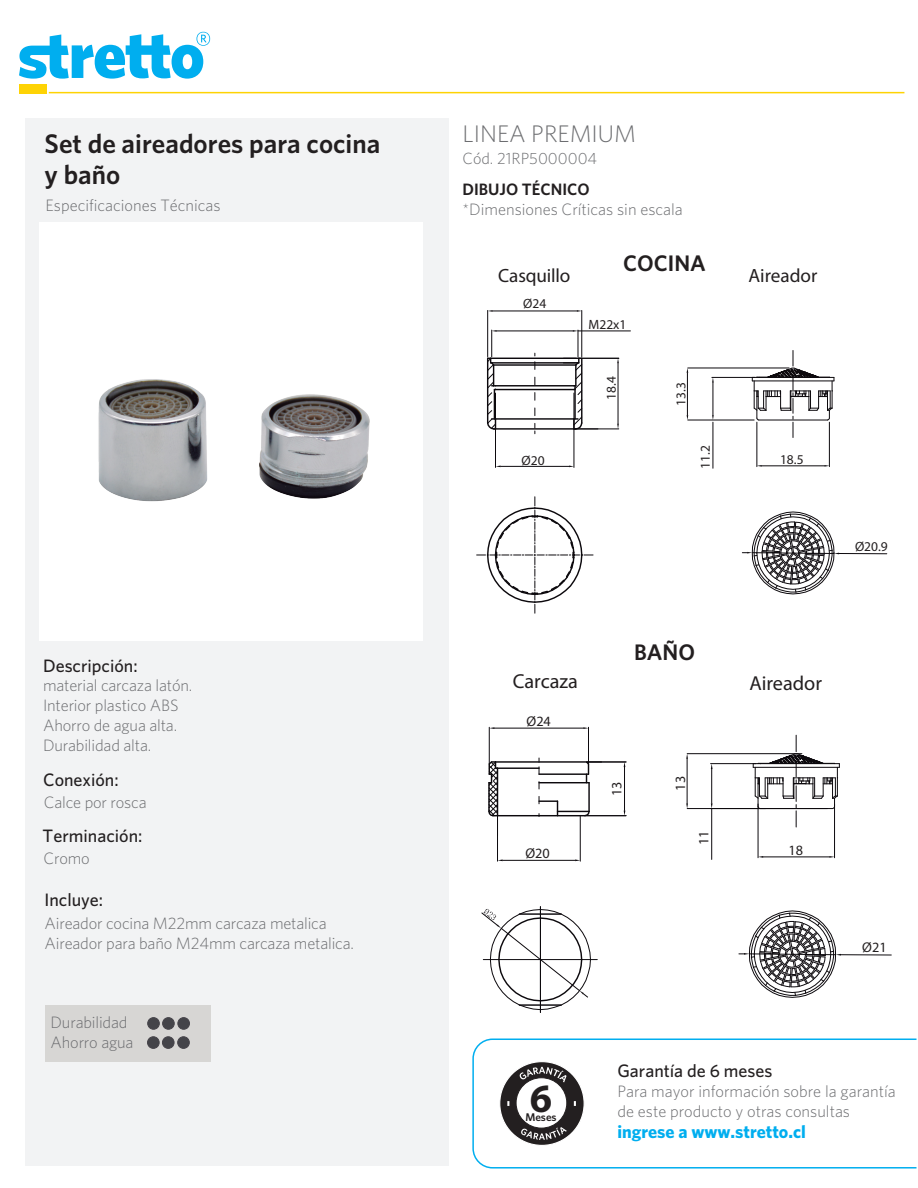
<style>
.page{position:relative;width:918px;height:1188px;background:#fff}
.page>*{position:absolute;margin:0;border:0;box-sizing:border-box;transform-origin:0 0}
.t1{font:700 40.2px "Myriad Pro";color:#231f20}
.t2{font:600 27px/30.8px "Whitney";color:#231f20}
.t3{font:300 24px "Whitney";color:#6c6d70}
.t4{font:600 22.5px "Whitney";color:#231f20}
.t5{font:20.25px "Myriad Pro";color:#231f20}
.t6{font:19.2px "Myriad Pro";letter-spacing:-.005em;color:#231f20}
.t7{font:500 18px "Whitney";color:#231f20}
.t8{font:700 18px "Whitney";color:#00aeef}
.t9{font:300 16.5px/19.8px "Whitney";letter-spacing:-.01em;color:#6c6d70}
.t10{font:600 16.5px "Whitney";color:#231f20}
.t11{font:300 16.2px "Whitney";color:#6c6d70}
.t12{font:14.25px "Myriad Pro";color:#231f20}
.t13{font:13.5px "Myriad Pro";color:#231f20}
.t14{font:600 11.1px "Whitney";color:#231f20}
</style>
<div class="page">
<div style="left:26px;top:119px;width:423px;height:1047px;background:#f2f3f4"></div>
<hr style="left:49px;top:92px;width:855px;height:1px;background:#fed304">
<div style="left:19px;top:84px;width:28px;height:9px;background:#fed304"></div>
<svg style="left:19px;top:32px;width:191px;height:47px"></svg>
<div style="left:39px;top:222px;width:384px;height:418px;background:#fff"></div>
<svg style="left:472px;top:1038px;width:445px;height:131px"></svg>
<hr style="left:624px;top:767px;width:1px;height:44px;background:#0c090d">
<hr style="left:489px;top:727px;width:1px;height:36px;background:#0c090d">
<hr style="left:588px;top:727px;width:1px;height:36px;background:#0c090d">
<hr style="left:494px;top:728px;width:89px;height:1px;background:#0c090d">
<svg style="left:538px;top:758px;width:64px;height:59px"></svg>
<hr style="left:496px;top:761px;width:43px;height:2px;background:#0c090d">
<hr style="left:498px;top:815px;width:87px;height:1px;background:#0c090d">
<hr style="left:498px;top:767px;width:41px;height:2px;background:#0c090d">
<hr style="left:585px;top:815px;width:41px;height:1px;background:#0c090d">
<hr style="left:483px;top:959px;width:114px;height:1px;background:#0c090d">
<hr style="left:540px;top:907px;width:1px;height:105px;background:#0c090d">
<hr style="left:558px;top:811px;width:31px;height:1px;background:#0c090d">
<hr style="left:497px;top:816px;width:1px;height:45px;background:#0c090d">
<hr style="left:580px;top:816px;width:1px;height:45px;background:#0c090d">
<hr style="left:503px;top:860px;width:72px;height:1px;background:#0c090d">
<svg style="left:481px;top:909px;width:110px;height:101px"></svg>
<hr style="left:587px;top:762px;width:39px;height:1px;background:#0c090d">
<svg style="left:488px;top:760px;width:11px;height:57px"></svg>
<svg style="left:753px;top:735px;width:87px;height:92px"></svg>
<hr style="left:758px;top:804px;width:1px;height:54px;background:#0c090d">
<hr style="left:834px;top:804px;width:1px;height:54px;background:#0c090d">
<hr style="left:763px;top:857px;width:66px;height:1px;background:#0c090d">
<hr style="left:711px;top:763px;width:45px;height:1px;background:#0c090d">
<hr style="left:711px;top:809px;width:1px;height:50px;background:#0c090d">
<hr style="left:711px;top:769px;width:1px;height:34px;background:#0c090d">
<hr style="left:687px;top:753px;width:115px;height:1px;background:#0c090d">
<hr style="left:687px;top:808px;width:140px;height:1px;background:#0c090d">
<hr style="left:687px;top:759px;width:1px;height:44px;background:#0c090d">
<svg style="left:686px;top:803px;width:2px;height:6px"></svg>
<hr style="left:841px;top:954px;width:50px;height:1px;background:#0c090d">
<svg style="left:739px;top:910px;width:102px;height:88px"></svg>
<svg style="left:534px;top:366px;width:1px;height:68px"></svg>
<hr style="left:576px;top:429px;width:43px;height:1px;background:#0c090d">
<hr style="left:618px;top:363px;width:1px;height:61px;background:#0c090d">
<hr style="left:578px;top:331px;width:52px;height:1px;background:#0c090d">
<hr style="left:497px;top:331px;width:76px;height:1px;background:#0c090d">
<hr style="left:491px;top:358px;width:88px;height:1px;background:#0c090d">
<hr style="left:492px;top:362px;width:86px;height:2px;background:#0c090d">
<hr style="left:496px;top:385px;width:78px;height:1px;background:#0c090d">
<hr style="left:494px;top:428px;width:82px;height:2px;background:#0c090d">
<hr style="left:496px;top:418px;width:78px;height:2px;background:#0c090d">
<hr style="left:496px;top:389px;width:78px;height:1px;background:#0c090d">
<hr style="left:487px;top:310px;width:1px;height:47px;background:#0c090d">
<hr style="left:582px;top:310px;width:1px;height:47px;background:#0c090d">
<hr style="left:493px;top:311px;width:84px;height:1px;background:#0c090d">
<hr style="left:494px;top:364px;width:82px;height:2px;background:#0c090d">
<svg style="left:487px;top:330px;width:10px;height:100px"></svg>
<hr style="left:495px;top:393px;width:1px;height:74px;background:#0c090d">
<hr style="left:574px;top:393px;width:1px;height:74px;background:#0c090d">
<hr style="left:501px;top:466px;width:68px;height:1px;background:#0c090d">
<hr style="left:582px;top:358px;width:37px;height:1px;background:#0c090d">
<svg style="left:563px;top:330px;width:35px;height:101px"></svg>
<svg style="left:477px;top:497px;width:116px;height:116px"></svg>
<svg style="left:752px;top:350px;width:83px;height:88px"></svg>
<hr style="left:839px;top:553px;width:48px;height:1px;background:#0c090d">
<svg style="left:742px;top:511px;width:97px;height:84px"></svg>
<hr style="left:757px;top:422px;width:1px;height:45px;background:#0c090d">
<hr style="left:829px;top:422px;width:1px;height:45px;background:#0c090d">
<hr style="left:762px;top:466px;width:63px;height:1px;background:#0c090d">
<hr style="left:712px;top:377px;width:43px;height:1px;background:#0c090d">
<hr style="left:713px;top:422px;width:1px;height:46px;background:#0c090d">
<hr style="left:713px;top:383px;width:1px;height:32px;background:#0c090d">
<svg style="left:712px;top:377px;width:2px;height:6px"></svg>
<hr style="left:688px;top:368px;width:101px;height:1px;background:#0c090d">
<hr style="left:688px;top:420px;width:66px;height:1px;background:#0c090d">
<hr style="left:687px;top:373px;width:1px;height:42px;background:#0c090d">
<img style="left:98px;top:379px;width:272px;height:123px">
<div style="left:500px;top:1062px;width:84px;height:83px;background:#231f20;border-radius:50%"></div>
<div style="left:516px;top:1078px;width:51px;height:50px;background:#fff;border-radius:50%"></div>
<div style="left:516px;top:1077px;width:51px;height:52px;border:1px solid #231f20;border-radius:50%"></div>
<svg style="left:519px;top:1067px;width:48px;height:15px"></svg>
<svg style="left:521px;top:1127px;width:46px;height:13px"></svg>
<div style="left:46px;top:1005px;width:165px;height:57px;background:#d7d6d4"></div>
<div style="left:148px;top:1018px;width:11px;height:11px;background:#444449;border-radius:50%"></div>
<div style="left:148px;top:1017px;width:12px;height:12px;border:1px solid #46444a;border-radius:50%"></div>
<div style="left:163px;top:1018px;width:11px;height:11px;background:#444449;border-radius:50%"></div>
<div style="left:162px;top:1017px;width:12px;height:12px;border:1px solid #46444a;border-radius:50%"></div>
<div style="left:178px;top:1018px;width:11px;height:11px;background:#444449;border-radius:50%"></div>
<div style="left:178px;top:1017px;width:12px;height:12px;border:1px solid #46444a;border-radius:50%"></div>
<div style="left:148px;top:1037px;width:11px;height:11px;background:#444449;border-radius:50%"></div>
<div style="left:147px;top:1037px;width:12px;height:12px;border:1px solid #46444a;border-radius:50%"></div>
<div style="left:162px;top:1037px;width:12px;height:11px;background:#444449;border-radius:50%"></div>
<div style="left:162px;top:1037px;width:12px;height:12px;border:1px solid #46444a;border-radius:50%"></div>
<div style="left:178px;top:1037px;width:11px;height:11px;background:#444449;border-radius:50%"></div>
<div style="left:178px;top:1037px;width:12px;height:12px;border:1px solid #46444a;border-radius:50%"></div>
<h2 class="t2" style="left:45px;top:128px;width:337px">Set de aireadores para cocina y baño</h2>
<h3 class="t3" style="left:463px;top:120px;width:175px">LINEA PREMIUM</h3>
<p class="t11" style="left:463px;top:149px;width:136px">Cód. 21RP5000004</p>
<p class="t10" style="left:463px;top:179px;width:129px">DIBUJO TÉCNICO</p>
<p class="t9" style="left:463px;top:199px;width:222px">*Dimensiones Críticas sin escala</p>
<p class="t9" style="left:46px;top:195px;width:177px">Especificaciones Técnicas</p>
<h3 class="t4" style="left:623px;top:249px;width:84px">COCINA</h3>
<p class="t6" style="left:498px;top:264px;width:74px">Casquillo</p>
<p class="t6" style="left:749px;top:264px;width:70px">Aireador</p>
<p class="t13" style="left:523px;top:295px;width:25px">Ø24</p>
<p class="t13" style="left:589px;top:316px;width:39px">M22x1</p>
<p class="t7" style="left:43px;top:654px;width:96px">Descripción:</p>
<p class="t9" style="left:43px;top:675px;width:151px">material carcaza latón.<br>Interior plastico ABS<br>Ahorro de agua alta.<br>Durabilidad alta.</p>
<p class="t7" style="left:43px;top:768px;width:77px">Conexión:</p>
<p class="t9" style="left:44px;top:792px;width:104px">Calce por rosca</p>
<p class="t7" style="left:43px;top:825px;width:101px">Terminación:</p>
<p class="t9" style="left:43px;top:848px;width:48px">Cromo</p>
<p class="t7" style="left:45px;top:889px;width:60px">Incluye:</p>
<p class="t9" style="left:45px;top:914px;width:311px">Aireador cocina M22mm carcaza metalica<br>Aireador para baño M24mm carcaza metalica.</p>
<p class="t9" style="left:51px;top:1012px;width:84px">Durabilidad<br>Ahorro agua</p>
<p class="t13" style="left:522px;top:452px;width:25px">Ø20</p>
<p class="t13" style="left:603px;top:400px;width:25px;rotate:-90deg">18.4</p>
<p class="t13" style="left:673px;top:406px;width:25px;rotate:-90deg">13.3</p>
<p class="t13" style="left:697px;top:469px;width:25px;rotate:-90deg">11.2</p>
<p class="t13" style="left:780px;top:451px;width:25px">18.5</p>
<p class="t13" style="left:855px;top:538px;width:34px">Ø20.9</p>
<h3 class="t4" style="left:634px;top:639px;width:62px">BAÑO</h3>
<p class="t5" style="left:513px;top:669px;width:67px">Carcaza</p>
<p class="t5" style="left:749px;top:670px;width:74px">Aireador</p>
<p class="t12" style="left:527px;top:712px;width:26px">Ø24</p>
<p class="t12" style="left:526px;top:845px;width:26px">Ø20</p>
<p class="t12" style="left:608px;top:796px;width:16px;rotate:-90deg">13</p>
<p class="t12" style="left:672px;top:791px;width:16px;rotate:-90deg">13</p>
<p class="t12" style="left:695px;top:845px;width:16px;rotate:-90deg">11</p>
<p class="t12" style="left:789px;top:841px;width:16px">18</p>
<p class="t12" style="left:862px;top:939px;width:26px">Ø21</p>
<h1 class="t1" style="left:530px;top:1072px;width:24px">6</h1>
<p class="t14" style="left:525px;top:1110px;width:33px">Meses</p>
<p class="t7" style="left:617px;top:1060px;width:157px">Garantía de 6 meses</p>
<p class="t9" style="left:617px;top:1081px;width:280px">Para mayor información sobre la garantía de este producto y otras consultas</p>
<p class="t8" style="left:617px;top:1121px;width:190px">ingrese a www.stretto.cl</p>
</div>
